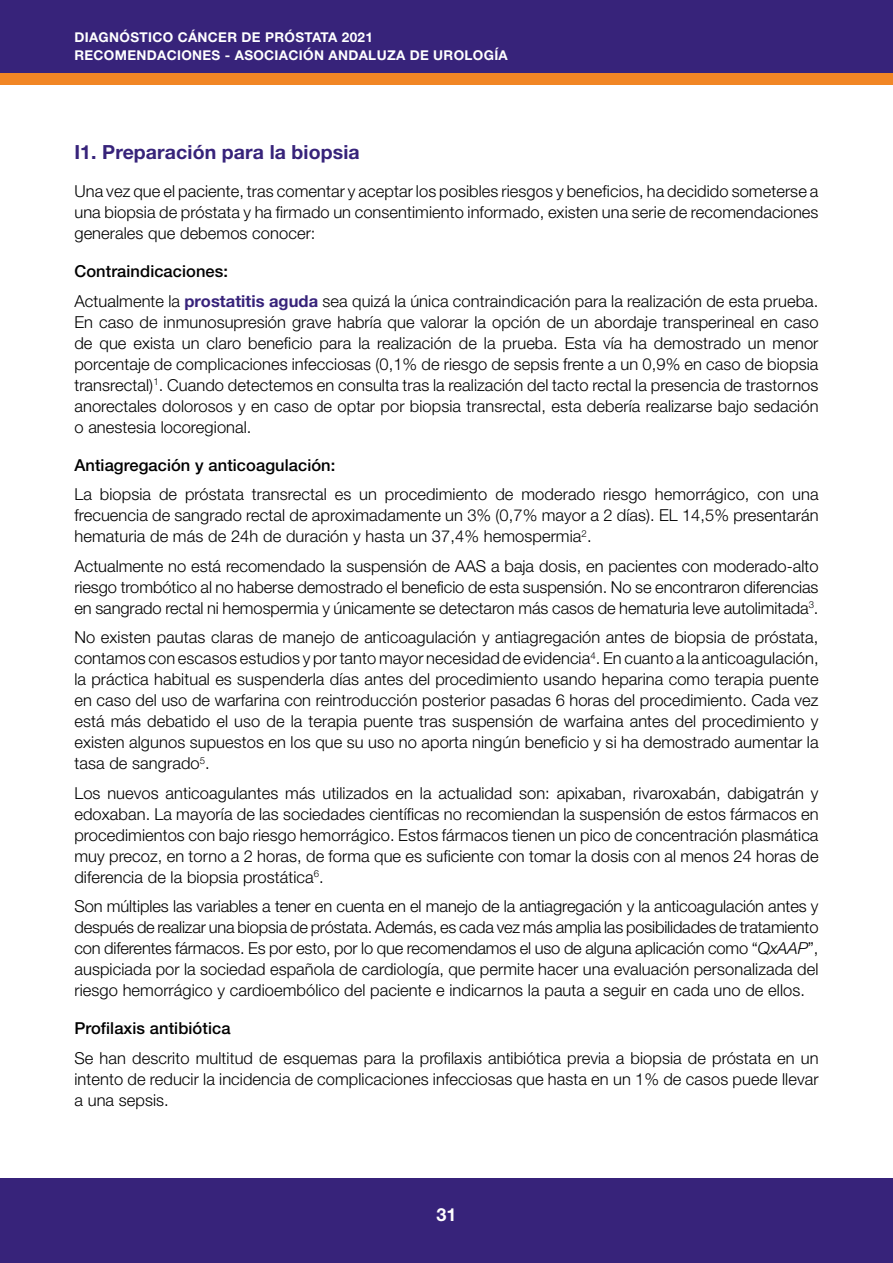
<style>
.page{position:relative;width:893px;height:1263px;background:#fff}
.page>*{position:absolute;margin:0;border:0;box-sizing:border-box;transform-origin:0 0}
.t1{font:700 19.5px "Helvetica Neue LT Std";letter-spacing:.005em;color:#37237a}
.t2{font:700 18px "Helvetica Neue LT Std";color:#fff}
.t3{font:300 16.5px/21px "Helvetica Neue LT Std";letter-spacing:.005em;color:#000;text-align:justify}
.t4{font:500 16.5px "Helvetica Neue LT Std";letter-spacing:.005em;color:#000}
.t5{font:700 13.5px/18px "Helvetica Neue LT Std";letter-spacing:.025em;color:#fff}
.s1{font-weight:500}
.s2{font-weight:700;color:#37237a}
.s3{font-style:italic}
</style>
<div class="page">
<div style="left:0;top:72px;width:893px;height:13px;background:#f18625"></div>
<div style="left:0;top:1178px;width:893px;height:85px;background:#37237a"></div>
<div style="left:0;top:0;width:893px;height:72px;background:#37237a"></div>
<p class="t5" style="left:74px;top:27px;width:435px">DIAGNÓSTICO CÁNCER DE PRÓSTATA 2021<br>RECOMENDACIONES - ASOCIACIÓN ANDALUZA DE UROLOGÍA</p>
<p class="t1" style="left:74px;top:140px;width:287px">I1. Preparación para la biopsia</p>
<p class="t3" style="left:74px;top:180px;width:746px">Una vez que el paciente, tras comentar y aceptar los posibles riesgos y beneficios, ha decidido someterse a una biopsia de próstata y ha firmado un consentimiento informado, existen una serie de recomendaciones generales que debemos conocer:</p>
<p class="t3" style="left:74px;top:256px;width:746px;line-height:29.5px"><span class="s1">Contraindicaciones:<br></span>Actualmente la <span class="s2">prostatitis aguda</span> sea quizá la única contraindicación para la realización de esta prueba.</p>
<p class="t3" style="left:74px;top:311px;width:746px">En caso de inmunosupresión grave habría que valorar la opción de un abordaje transperineal en caso de que exista un claro beneficio para la realización de la prueba. Esta vía ha demostrado un menor porcentaje de complicaciones infecciosas (0,1% de riesgo de sepsis frente a un 0,9% en caso de biopsia transrectal)<sup>1</sup>. Cuando detectemos en consulta tras la realización del tacto rectal la presencia de trastornos anorectales dolorosos y en caso de optar por biopsia transrectal, esta debería realizarse bajo sedación o anestesia locoregional.</p>
<p class="t4" style="left:74px;top:455px;width:262px">Antiagregación y anticoagulación:</p>
<p class="t3" style="left:74px;top:483px;width:746px">La biopsia de próstata transrectal es un procedimiento de moderado riesgo hemorrágico, con una frecuencia de sangrado rectal de aproximadamente un 3% (0,7% mayor a 2 días). EL 14,5% presentarán hematuria de más de 24h de duración y hasta un 37,4% hemospermia<sup>2</sup>.</p>
<p class="t3" style="left:74px;top:555px;width:746px">Actualmente no está recomendado la suspensión de AAS a baja dosis, en pacientes con moderado-alto riesgo trombótico al no haberse demostrado el beneficio de esta suspensión. No se encontraron diferencias en sangrado rectal ni hemospermia y únicamente se detectaron más casos de hematuria leve autolimitada<sup>3</sup>.</p>
<p class="t3" style="left:74px;top:626px;width:746px">No existen pautas claras de manejo de anticoagulación y antiagregación antes de biopsia de próstata, contamos con escasos estudios y por tanto mayor necesidad de evidencia<sup>4</sup>. En cuanto a la anticoagulación, la práctica habitual es suspenderla días antes del procedimiento usando heparina como terapia puente en caso del uso de warfarina con reintroducción posterior pasadas 6 horas del procedimiento. Cada vez está más debatido el uso de la terapia puente tras suspensión de warfaina antes del procedimiento y existen algunos supuestos en los que su uso no aporta ningún beneficio y si ha demostrado aumentar la tasa de sangrado<sup>5</sup>.</p>
<p class="t3" style="left:74px;top:782px;width:746px">Los nuevos anticoagulantes más utilizados en la actualidad son: apixaban, rivaroxabán, dabigatrán y edoxaban. La mayoría de las sociedades científicas no recomiendan la suspensión de estos fármacos en procedimientos con bajo riesgo hemorrágico. Estos fármacos tienen un pico de concentración plasmática muy precoz, en torno a 2 horas, de forma que es suficiente con tomar la dosis con al menos 24 horas de diferencia de la biopsia prostática<sup>6</sup>.</p>
<p class="t3" style="left:74px;top:895px;width:746px">Son múltiples las variables a tener en cuenta en el manejo de la antiagregación y la anticoagulación antes y después de realizar una biopsia de próstata. Además, es cada vez más amplia las posibilidades de tratamiento con diferentes fármacos. Es por esto, por lo que recomendamos el uso de alguna aplicación como “<span class="s3">QxAAP</span>”, auspiciada por la sociedad española de cardiología, que permite hacer una evaluación personalizada del riesgo hemorrágico y cardioembólico del paciente e indicarnos la pauta a seguir en cada uno de ellos.</p>
<p class="t4" style="left:74px;top:1018px;width:158px">Profilaxis antibiótica</p>
<p class="t3" style="left:74px;top:1047px;width:746px">Se han descrito multitud de esquemas para la profilaxis antibiótica previa a biopsia de próstata en un intento de reducir la incidencia de complicaciones infecciosas que hasta en un 1% de casos puede llevar a una sepsis.</p>
<p class="t2" style="left:436px;top:1203px;width:22px">31</p>
</div>
